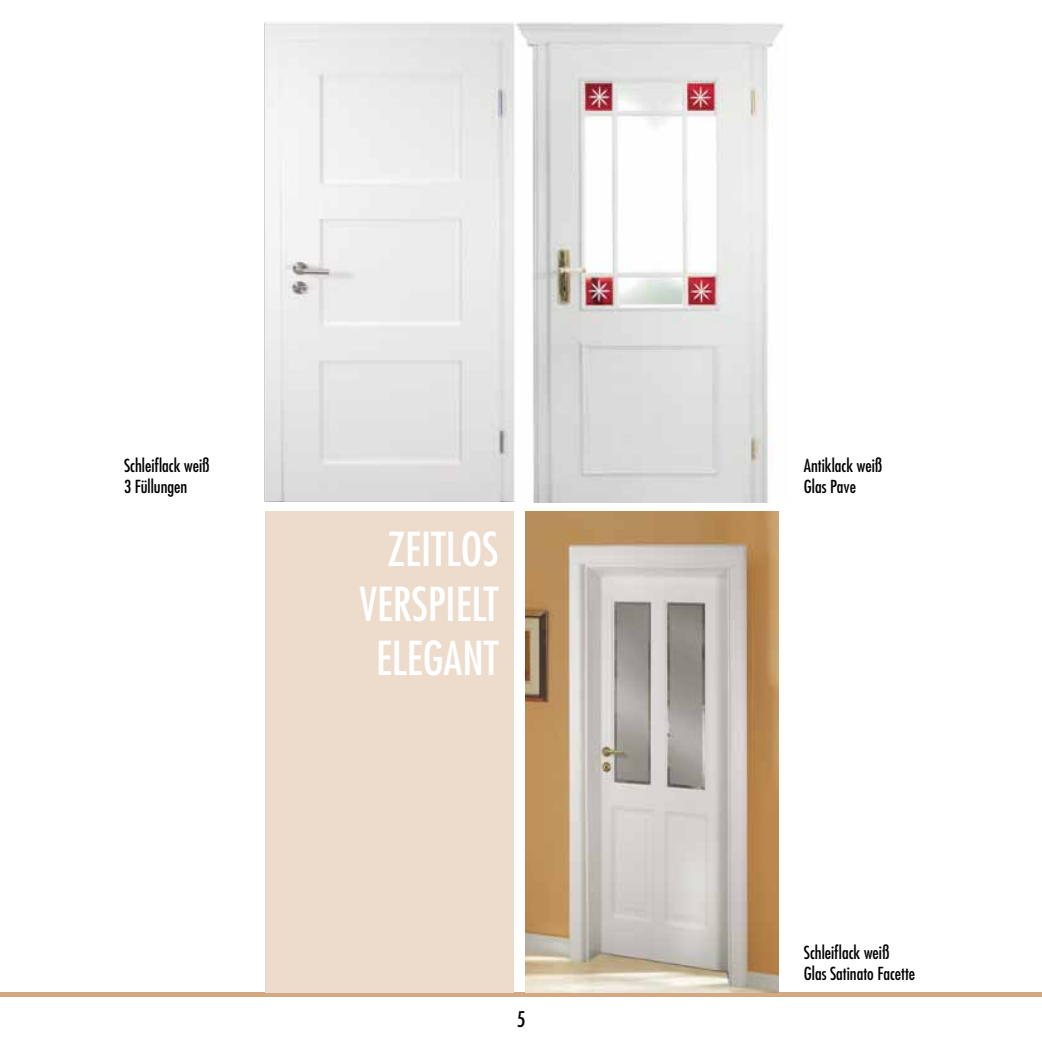
<style>
.page{position:relative;width:1042px;height:1042px;background:#fff}
.page>*{position:absolute;margin:0;border:0;box-sizing:border-box;transform-origin:0 0}
.t1{font:condensed 45.5px/54.6px "Futura";color:#fff;text-align:right}
.t2{font:condensed 21px "Futura";color:#000}
.t3{font:condensed 17.5px/21px "Futura";color:#000}
</style>
<div class="page">
<div style="left:0;top:992px;width:1042px;height:5px;background:#d3a882"></div>
<img style="left:511px;top:22px;width:272px;height:481px">
<img style="left:264px;top:22px;width:254px;height:479px">
<div style="left:265px;top:511px;width:248px;height:481px;background:#eddccc"></div>
<img style="left:525px;top:511px;width:253px;height:481px">
<p class="t3" style="left:124px;top:455px;width:87px">Schleiflack weiß<br>3 Füllungen</p>
<h1 class="t1" style="left:359px;top:521px;width:141px">Zeitlos verspielt elegant</h1>
<p class="t2" style="left:517px;top:1006px;width:10px">5</p>
<p class="t3" style="left:804px;top:455px;width:80px">Antiklack weiß<br>Glas Pave</p>
<p class="t3" style="left:804px;top:942px;width:113px">Schleiflack weiß<br>Glas Satinato Facette</p>
</div>
